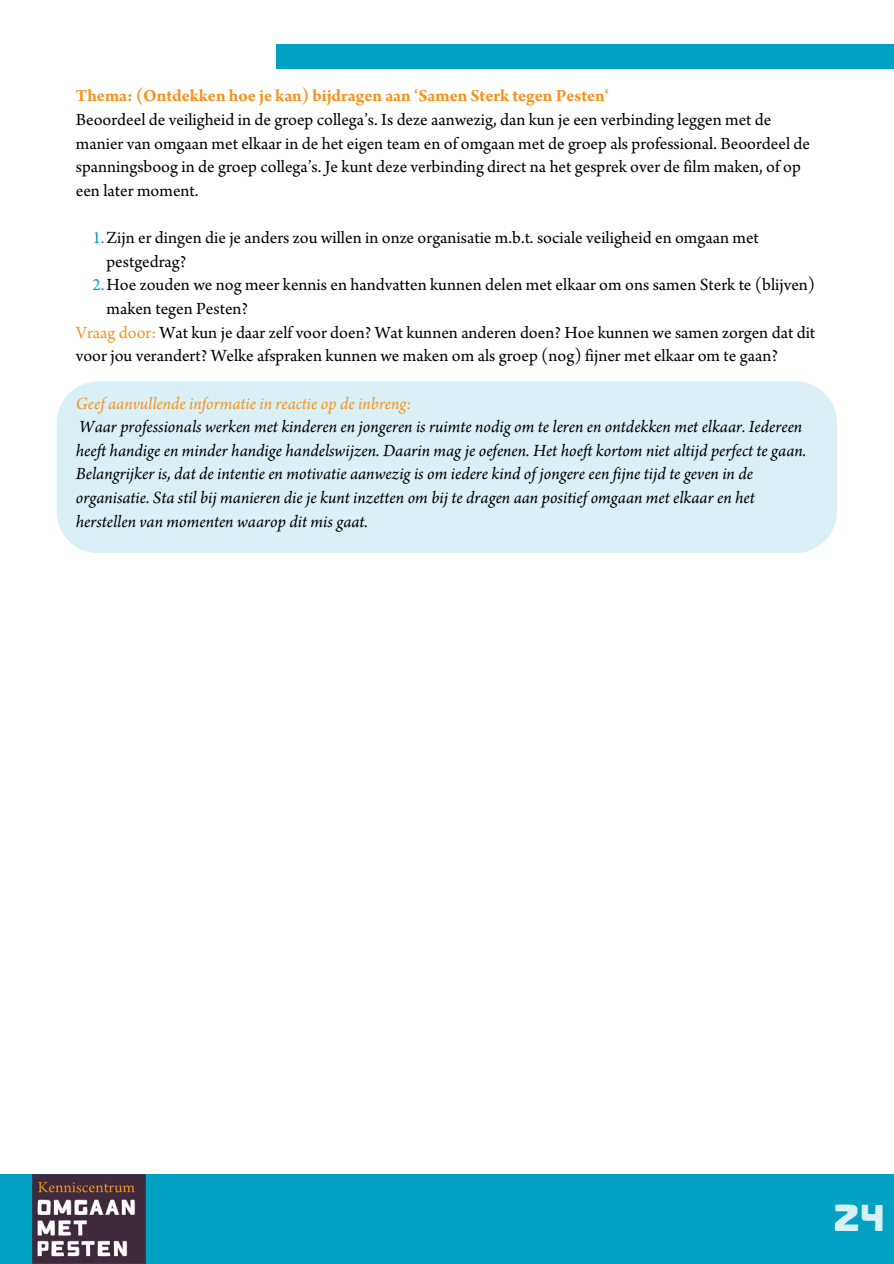
<style>
.page{position:relative;width:894px;height:1264px;background:#fff}
.page>*{position:absolute;margin:0;border:0;box-sizing:border-box;transform-origin:0 0}
.t1{font:46.8px "Bad Blocks TT";color:#d9f1f6}
.t2{font:18px/23.7px "Arno Pro";color:#000}
.t3{font:italic 18px/23.7px "Arno Pro";color:#000}
.t4{font:700 18px "Arno Pro";color:#f7931d}
.t5{font:italic 18px "Arno Pro";color:#f7931d}
.s1{color:#00a1c2}
.s2{color:#f7931d}
</style>
<div class="page">
<div style="left:0;top:1174px;width:893px;height:89px;background:#00a1c2"></div>
<div style="left:276px;top:44px;width:617px;height:25px;background:#00a1c2"></div>
<img style="left:33px;top:1174px;width:112px;height:88px">
<div style="left:57px;top:381px;width:779px;height:172px;background:#d9f1f6"></div>
<p class="t4" style="left:76px;top:89px;width:534px">Thema: (Ontdekken hoe je kan) bijdragen aan ‘Samen Sterk tegen Pesten‘</p>
<p class="t2" style="left:76px;top:110px;width:735px">Beoordeel de veiligheid in de groep collega’s. Is deze aanwezig, dan kun je een verbinding leggen met de manier van omgaan met elkaar in de het eigen team en of omgaan met de groep als professional. Beoordeel de spanningsboog in de groep collega’s. Je kunt deze verbinding direct na het gesprek over de film maken, of op een later moment.</p>
<p class="t2" style="left:92px;top:228px;width:667px"><span class="s1">1.</span>Zijn er dingen die je anders zou willen in onze organisatie m.b.t. sociale veiligheid en omgaan met</p>
<p class="t2" style="left:106px;top:252px;width:81px">pestgedrag?</p>
<p class="t2" style="left:92px;top:275px;width:724px"><span class="s1">2.</span>Hoe zouden we nog meer kennis en handvatten kunnen delen met elkaar om ons samen Sterk te (blijven)</p>
<p class="t2" style="left:106px;top:299px;width:143px">maken tegen Pesten?</p>
<p class="t2" style="left:76px;top:322px;width:740px"><span class="s2">Vraag door:</span> Wat kun je daar zelf voor doen? Wat kunnen anderen doen? Hoe kunnen we samen zorgen dat dit</p>
<p class="t2" style="left:76px;top:346px;width:703px">voor jou verandert? Welke afspraken kunnen we maken om als groep (nog) fijner met elkaar om te gaan?</p>
<p class="t5" style="left:76px;top:396px;width:337px">Geef aanvullende informatie in reactie op de inbreng:</p>
<p class="t3" style="left:76px;top:417px;width:731px">Waar professionals werken met kinderen en jongeren is ruimte nodig om te leren en ontdekken met elkaar. Iedereen heeft handige en minder handige handelswijzen. Daarin magje oefenen. Het hoeft kortom niet altijd perfect te gaan.<br>Belangrijker is, dat de intentie en motivatie aanwezig is om iedere kind of jongere een fijne tijd te geven in de organisatie. Sta stil bij manieren die je kunt inzetten om bij te dragen aan positief omgaan met elkaar en het herstellen van momenten waarop dit mis gaat.</p>
<h1 class="t1" style="left:835px;top:1193px;width:52px">24</h1>
</div>
